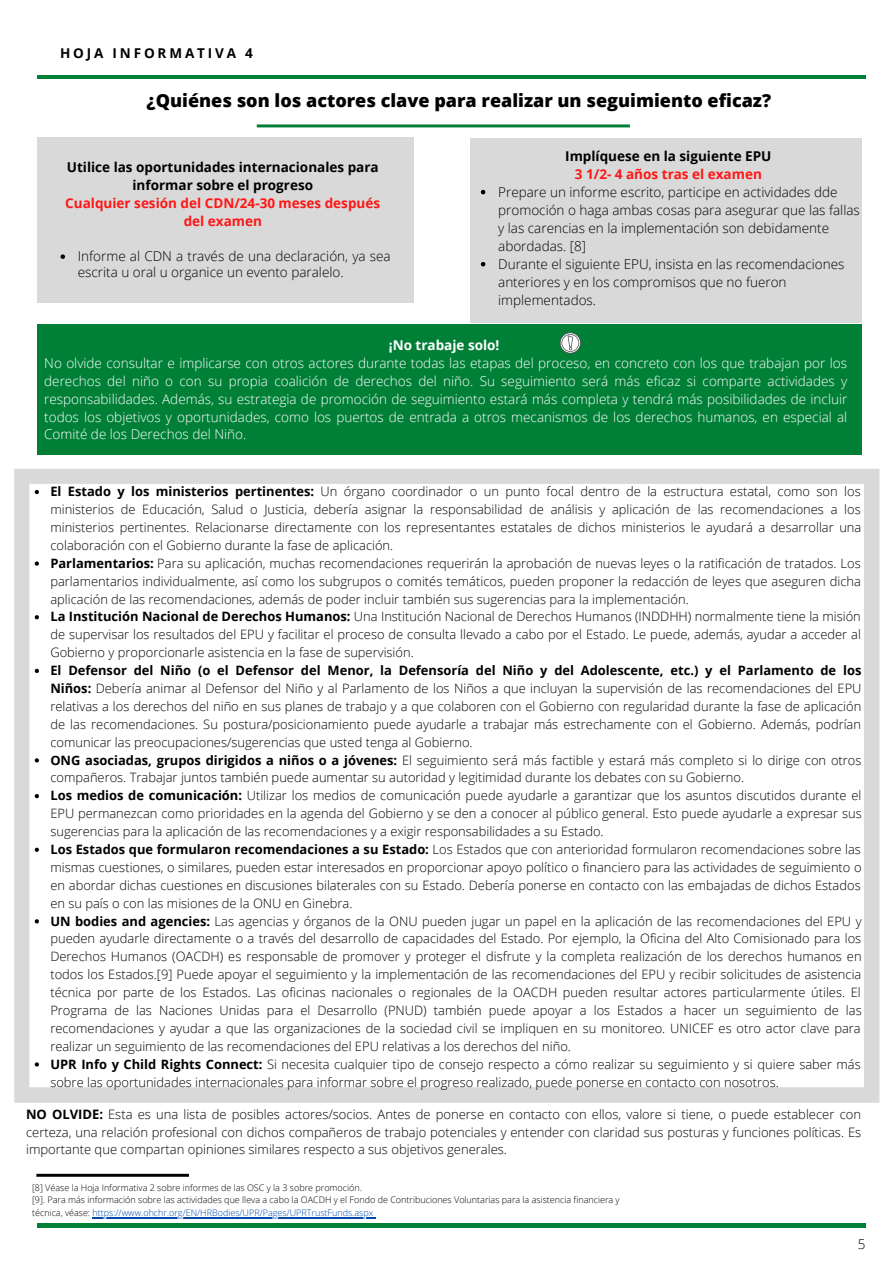
<style>
.page{position:relative;width:894px;height:1264px;background:#fff}
.page>*{position:absolute;margin:0;border:0;box-sizing:border-box;transform-origin:0 0}
.t1{font:800 18px "Open Sans";color:#000}
.t2{font:300 13.5px/17.9px "Open Sans";color:#fff;text-align:justify}
.t3{font:300 13.5px/18px "Open Sans";color:#000}
.t4{font:700 13.5px/18px "Open Sans";color:#000;text-align:center}
.t5{font:700 13.5px/18px "Open Sans";color:#ff1616;text-align:center}
.t6{font:700 13.5px "Open Sans";letter-spacing:.21em;color:#000}
.t7{font:700 13.5px "Open Sans";color:#fff}
.t8{font:300 13.05px/17.4px "Open Sans";color:#000;text-align:justify}
.t9{font:300 12.9px/17.9px "Open Sans";color:#000;text-align:justify}
.t10{font:300 9px/12.5px "Open Sans";color:#000}
.s1{font-weight:700}
.s2{color:#004aad}
</style>
<div class="page">
<hr style="left:37px;top:1223px;width:828px;height:3px;background:#008037">
<hr style="left:37px;top:75px;width:828px;height:3px;background:#008037">
<svg style="left:36px;top:1173px;width:153px;height:3px"></svg>
<svg style="left:257px;top:124px;width:372px;height:3px"></svg>
<svg style="left:14px;top:468px;width:865px;height:634px"></svg>
<svg style="left:35px;top:490px;width:4px;height:4px"></svg>
<svg style="left:35px;top:561px;width:4px;height:4px"></svg>
<svg style="left:35px;top:615px;width:4px;height:4px"></svg>
<svg style="left:35px;top:668px;width:4px;height:5px"></svg>
<svg style="left:35px;top:758px;width:4px;height:4px"></svg>
<svg style="left:35px;top:794px;width:4px;height:4px"></svg>
<svg style="left:35px;top:847px;width:4px;height:4px"></svg>
<svg style="left:35px;top:919px;width:4px;height:4px"></svg>
<svg style="left:35px;top:1062px;width:4px;height:4px"></svg>
<div style="left:37px;top:324px;width:824px;height:130px;background:#008037"></div>
<svg style="left:559px;top:332px;width:21px;height:21px"></svg>
<hr style="left:92px;top:1216px;width:281px;height:2px;background:#004aad">
<div style="left:470px;top:138px;width:391px;height:184px;background:#d9d9d9"></div>
<svg style="left:480px;top:190px;width:5px;height:4px"></svg>
<svg style="left:480px;top:262px;width:5px;height:4px"></svg>
<div style="left:37px;top:138px;width:376px;height:165px;background:#d9d9d9"></div>
<svg style="left:60px;top:254px;width:5px;height:5px"></svg>
<p class="t6" style="left:60px;top:43px;width:194px">HOJA INFORMATIVA 4</p>
<p class="t1" style="left:147px;top:87px;width:626px">¿Quiénes son los actores clave para realizar un seguimiento eficaz?</p>
<p class="t4" style="left:67px;top:158px;width:313px">Utilice las oportunidades internacionales para informar sobre el progreso</p>
<p class="t5" style="left:65px;top:194px;width:316px">Cualquier sesión del CDN/24-30 meses después del examen</p>
<p class="t3" style="left:78px;top:248px;width:314px;line-height:15.8px">Informe al CDN a través de una declaración, ya sea escrita u oral u organice un evento paralelo.</p>
<p class="t4" style="left:565px;top:146px;width:208px">Implíquese en la siguiente EPU</p>
<p class="t5" style="left:574px;top:164px;width:188px">3 1/2- 4 años tras el examen</p>
<p class="t3" style="left:498px;top:182px;width:363px">Prepare un informe escrito, participe en actividades dde promoción o haga ambas cosas para asegurar que las fallas y las carencias en la implementación son debidamente abordadas. [8]</p>
<p class="t3" style="left:498px;top:254px;width:347px">Durante el siguiente EPU, insista en las recomendaciones anteriores y en los compromisos que no fueron implementados.</p>
<p class="t7" style="left:389px;top:335px;width:112px">¡No trabaje solo!</p>
<p class="t2" style="left:44px;top:353px;width:804px">No olvide consultar e implicarse con otros actores durante todas las etapas del proceso, en concreto con los que trabajan por los derechos del niño o con su propia coalición de derechos del niño. Su seguimiento será más eficaz si comparte actividades y responsabilidades. Además, su estrategia de promoción de seguimiento estará más completa y tendrá más posibilidades de incluir todos los objetivos y oportunidades, como los puertos de entrada a otros mecanismos de los derechos humanos, en especial al Comité de los Derechos del Niño.</p>
<p class="t9" style="left:50px;top:482px;width:812px"><span class="s1">El Estado y los ministerios pertinentes:</span> Un órgano coordinador o un punto focal dentro de la estructura estatal, como son los ministerios de Educación, Salud o Justicia, debería asignar la responsabilidad de análisis y aplicación de las recomendaciones a los ministerios pertinentes. Relacionarse directamente con los representantes estatales de dichos ministerios le ayudará a desarrollar una colaboración con el Gobierno durante la fase de aplicación.</p>
<p class="t9" style="left:50px;top:554px;width:811px"><span class="s1">Parlamentarios:</span> Para su aplicación, muchas recomendaciones requerirán la aprobación de nuevas leyes o la ratificación de tratados. Los parlamentarios individualmente, así como los subgrupos o comités temáticos, pueden proponer la redacción de leyes que aseguren dicha aplicación de las recomendaciones, además de poder incluir también sus sugerencias para la implementación.</p>
<p class="t9" style="left:50px;top:607px;width:811px"><span class="s1">La Institución Nacional de Derechos Humanos:</span> Una Institución Nacional de Derechos Humanos (INDDHH) normalmente tiene la misión de supervisar los resultados del EPU y facilitar el proceso de consulta llevado a cabo por el Estado. Le puede, además, ayudar a acceder al Gobierno y proporcionarle asistencia en la fase de supervisión.</p>
<p class="t9" style="left:50px;top:661px;width:812px"><span class="s1">El Defensor del Niño (o el Defensor del Menor, la Defensoría del Niño y del Adolescente, etc.) y el Parlamento de los Niños:</span> Debería animar al Defensor del Niño y al Parlamento de los Niños a que incluyan la supervisión de las recomendaciones del EPU relativas a los derechos del niño en sus planes de trabajo y a que colaboren con el Gobierno con regularidad durante la fase de aplicación de las recomendaciones. Su postura/posicionamiento puede ayudarle a trabajar más estrechamente con el Gobierno. Además, podrían comunicar las preocupaciones/sugerencias que usted tenga al Gobierno.</p>
<p class="t9" style="left:50px;top:750px;width:812px"><span class="s1">ONG asociadas, grupos dirigidos a niños o a jóvenes:</span> El seguimiento será más factible y estará más completo si lo dirige con otros compañeros. Trabajar juntos también puede aumentar su autoridad y legitimidad durante los debates con su Gobierno.</p>
<p class="t9" style="left:50px;top:786px;width:812px"><span class="s1">Los medios de comunicación:</span> Utilizar los medios de comunicación puede ayudarle a garantizar que los asuntos discutidos durante el EPU permanezcan como prioridades en la agenda del Gobierno y se den a conocer al público general. Esto puede ayudarle a expresar sus sugerencias para la aplicación de las recomendaciones y a exigir responsabilidades a su Estado.</p>
<p class="t9" style="left:50px;top:840px;width:812px"><span class="s1">Los Estados que formularon recomendaciones a su Estado:</span> Los Estados que con anterioridad formularon recomendaciones sobre las mismas cuestiones, o similares, pueden estar interesados en proporcionar apoyo político o financiero para las actividades de seguimiento o en abordar dichas cuestiones en discusiones bilaterales con su Estado. Debería ponerse en contacto con las embajadas de dichos Estados en su país o con las misiones de la ONU en Ginebra.</p>
<p class="t9" style="left:50px;top:911px;width:812px"><span class="s1">UN bodies and agencies:</span> Las agencias y órganos de la ONU pueden jugar un papel en la aplicación de las recomendaciones del EPU y pueden ayudarle directamente o a través del desarrollo de capacidades del Estado. Por ejemplo, la Oficina del Alto Comisionado para los Derechos Humanos (OACDH) es responsable de promover y proteger el disfrute y la completa realización de los derechos humanos en todos los Estados.[9] Puede apoyar el seguimiento y la implementación de las recomendaciones del EPU y recibir solicitudes de asistencia técnica por parte de los Estados. Las oficinas nacionales o regionales de la OACDH pueden resultar actores particularmente útiles. El Programa de las Naciones Unidas para el Desarrollo (PNUD) también puede apoyar a los Estados a hacer un seguimiento de las recomendaciones y ayudar a que las organizaciones de la sociedad civil se impliquen en su monitoreo. UNICEF es otro actor clave para realizar un seguimiento de las recomendaciones del EPU relativas a los derechos del niño.</p>
<p class="t9" style="left:50px;top:1054px;width:811px"><span class="s1">UPR Info y Child Rights Connect:</span> Si necesita cualquier tipo de consejo respecto a cómo realizar su seguimiento y si quiere saber más sobre las oportunidades internacionales para informar sobre el progreso realizado, puede ponerse en contacto con nosotros.</p>
<p class="t8" style="left:26px;top:1105px;width:836px"><span class="s1">NO OLVIDE:</span> Esta es una lista de posibles actores/socios. Antes de ponerse en contacto con ellos, valore si tiene, o puede establecer con certeza, una relación profesional con dichos compañeros de trabajo potenciales y entender con claridad sus posturas y funciones políticas. Es importante que compartan opiniones similares respecto a sus objetivos generales.</p>
<p class="t10" style="left:32px;top:1181px;width:331px">[8] Véase la Hoja Informativa 2 sobre informes de las OSC y la 3 sobre promoción.</p>
<p class="t10" style="left:32px;top:1193px;width:589px">[9]. Para más información sobre las actividades que lleva a cabo la OACDH y el Fondo de Contribuciones Voluntarias para la asistencia financiera y técnica, véase: <span class="s2">https://www.ohchr.org/EN/HRBodies/UPR/Pages/UPRTrustFunds.aspx</span></p>
<p class="t3" style="left:857px;top:1234px;width:9px">5</p>
</div>
